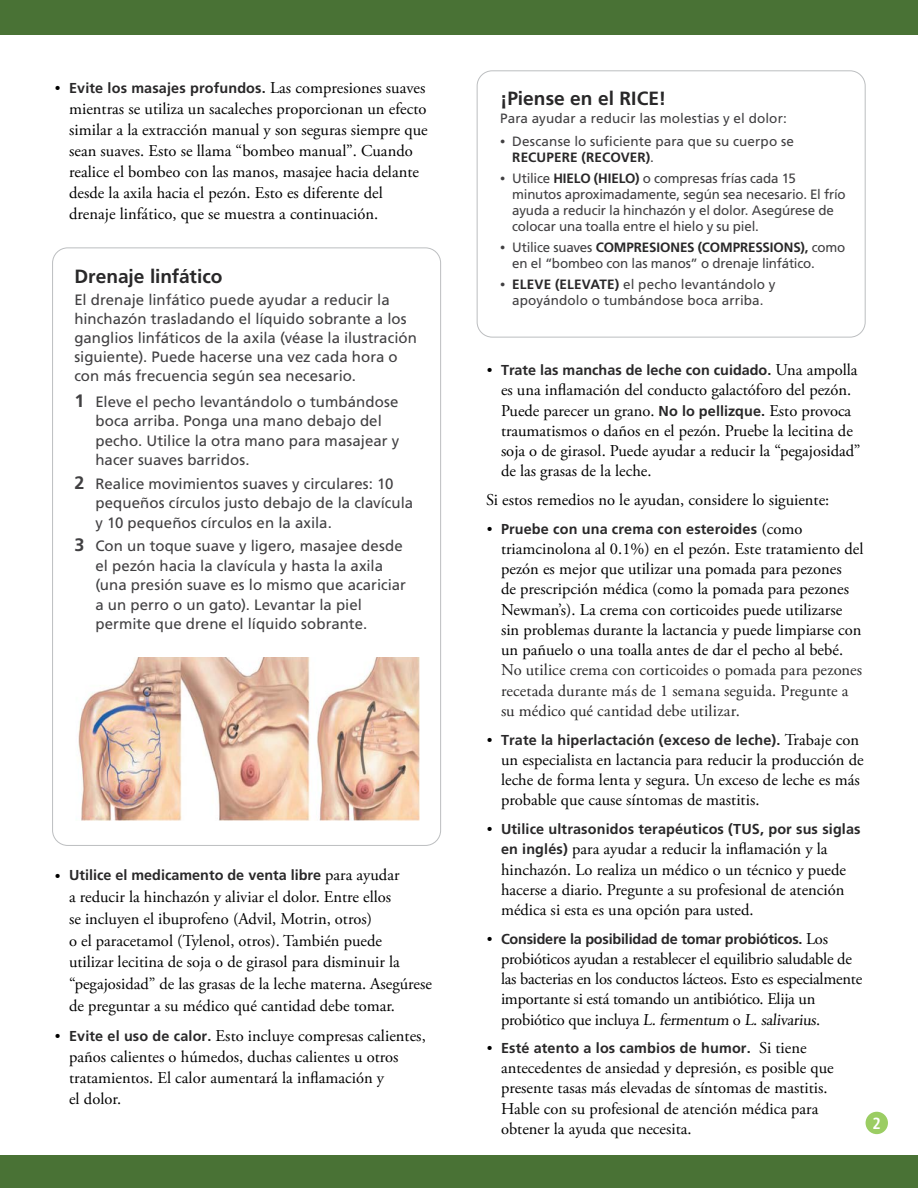
<style>
.page{position:relative;width:918px;height:1188px;background:#fff}
.page>*{position:absolute;margin:0;border:0;box-sizing:border-box;transform-origin:0 0}
.Level_2__h3{font:700 19.2px "Frutiger LT Std";color:#292829}
.Main_tight_1{font:16.5px/20.2px "Adobe Garamond Pro";color:#000}
.t1{font:700 condensed 16.2px "Frutiger LT Std";color:#fff}
.Main_table{font:15px/19.5px "Frutiger LT Std";color:#414042}
.t2{font:700 14.4px "Frutiger LT Std";letter-spacing:.01em;color:#292829}
.t3{font:700 14.4px "Frutiger LT Std";letter-spacing:-.015em;color:#292829}
.Main_table-2{font:13.5px/16.2px "Frutiger LT Std";letter-spacing:-.005em;color:#414042}
.s1{font-family:"Adobe Garamond Pro";font-weight:400;font-size:15px;color:#000}
.s2{font-family:"Adobe Garamond Pro";font-weight:400;font-size:16.5px;color:#000}
.s3{font-weight:700;font-size:18px}
.s4{font-size:15px}
.s5{font-family:"Frutiger LT Std";font-weight:700;font-size:14.4px;color:#292829}
.s6{font-family:"Adobe Garamond Pro"}
.s7{font-weight:700;color:#292829}
.s8{color:#292829}
</style>
<div class="page">
<div style="left:0;top:0;width:918px;height:35px;background:#497235"></div>
<div style="left:0;top:1156px;width:918px;height:32px;background:#497235"></div>
<div style="left:866px;top:1112px;width:22px;height:22px;background:#9bcd63;border-radius:50%"></div>
<div style="left:477px;top:70px;width:389px;height:268px;border:1px solid #bcbec0;border-radius:15px"></div>
<img style="left:78px;top:657px;width:342px;height:164px">
<p class="t2" style="left:55px;top:80px;width:372px"><span class="s1">•</span> Evite los masajes profundos. <span class="s2">Las compresiones suaves</span></p>
<p class="Main_tight_1" style="left:69px;top:99px;width:360px;line-height:21px">mientras se utiliza un sacaleches proporcionan un efecto similar a la extracción manual y son seguras siempre que sean suaves. Esto se llama “bombeo manual”. Cuando realice el bombeo con las manos, masajee hacia delante desde la axila hacia el pezón. Esto es diferente del drenaje linfático, que se muestra a continuación.</p>
<p class="Level_2__h3" style="left:74px;top:265px;width:150px">Drenaje linfático</p>
<p class="Main_table" style="left:74px;top:290px;width:344px">El drenaje linfático puede ayudar a reducir la hinchazón trasladando el líquido sobrante a los ganglios linfáticos de la axila (véase la ilustración siguiente). Puede hacerse una vez cada hora o con más frecuencia según sea necesario.</p>
<p class="Main_table" style="left:95px;top:392px;width:305px;text-indent:-21px"><span class="s3">1</span> Eleve el pecho levantándolo o tumbándose boca arriba. Ponga una mano debajo del pecho. Utilice la otra mano para masajear y hacer suaves barridos.</p>
<p class="Main_table" style="left:95px;top:474px;width:319px;text-indent:-21px"><span class="s3">2</span> Realice movimientos suaves y circulares: 10 pequeños círculos justo debajo de la clavícula y 10 pequeños círculos en la axila.</p>
<p class="Main_table" style="left:95px;top:537px;width:312px;text-indent:-21px"><span class="s3">3</span> Con un toque suave y ligero, masajee desde el pezón hacia la clavícula y hasta la axila (una presión suave es lo mismo que acariciar a un perro o un gato). Levantar la piel permite que drene el líquido sobrante.</p>
<p class="t2" style="left:55px;top:867px;width:346px"><span class="s1">•</span> Utilice el medicamento de venta libre <span class="s2">para ayudar</span></p>
<p class="Main_tight_1" style="left:69px;top:887px;width:364px;line-height:21.8px">a reducir la hinchazón y aliviar el dolor. Entre ellos<br>se incluyen el ibuprofeno (Advil, Motrin, otros)<br>o el paracetamol (Tylenol, otros). También puede<br>utilizar lecitina de soja o de girasol para disminuir la “pegajosidad” de las grasas de la leche materna. Asegúrese de preguntar a su médico qué cantidad debe tomar.</p>
<p class="Main_tight_1" style="left:69px;top:1026px;width:358px;line-height:21px;text-indent:-14px"><span class="s4">•</span> <span class="s5">Evite el uso de calor.</span> Esto incluye compresas calientes, paños calientes o húmedos, duchas calientes u otros tratamientos. El calor aumentará la inflamación y<br>el dolor.</p>
<p class="Level_2__h3" style="left:500px;top:87px;width:167px">¡Piense en el RICE!</p>
<p class="Main_table-2" style="left:500px;top:111px;width:288px">Para ayudar a reducir las molestias y el dolor:</p>
<p class="Main_table-2" style="left:512px;top:133px;width:283px;text-indent:-12px"><span class="s6">•</span> Descanse lo suficiente para que su cuerpo se<br><span class="s7">RECUPERE (RECOVER)</span>.</p>
<p class="Main_table-2" style="left:512px;top:170px;width:335px;text-indent:-12px"><span class="s6">•</span> Utilice <span class="s7">HIELO (HIELO)</span> o compresas frías cada 15 minutos aproximadamente, según sea necesario. El frío ayuda a reducir la hinchazón y el dolor. Asegúrese de colocar una toalla entre el hielo y su piel.</p>
<p class="Main_table-2" style="left:512px;top:239px;width:335px;text-indent:-12px"><span class="s6">•</span> Utilice suaves <span class="s7">COMPRESIONES (COMPRESSIONS),</span> como en el “bombeo con las manos” o drenaje linfático.</p>
<p class="Main_table-2" style="left:500px;top:276px;width:277px;text-align:center"><span class="s6">•</span> <span class="s7">ELEVE (ELEVATE)</span> el pecho levantándolo y apoyándolo o tumbándose boca arriba.</p>
<p class="t2" style="left:487px;top:362px;width:372px"><span class="s1">•</span> Trate las manchas de leche con cuidado. <span class="s2">Una ampolla</span></p>
<p class="Main_tight_1" style="left:501px;top:381px;width:361px">es una inflamación del conducto galactóforo del pezón.<br>Puede parecer un grano. <span class="s5">No lo pellizque.</span> Esto provoca traumatismos o daños en el pezón. Pruebe la lecitina de soja o de girasol. Puede ayudar a reducir la “pegajosidad” de las grasas de la leche.</p>
<p class="Main_tight_1" style="left:486px;top:490px;width:345px">Si estos remedios no le ayudan, considere lo siguiente:</p>
<p class="t2" style="left:487px;top:520px;width:317px"><span class="s1">•</span> Pruebe con una crema con esteroides <span class="s2">(como</span></p>
<p class="Main_tight_1" style="left:501px;top:539px;width:364px">triamcinolona al 0.1%) en el pezón. Este tratamiento del pezón es mejor que utilizar una pomada para pezones<br>de prescripción médica (como la pomada para pezones Newman’s). La crema con corticoides puede utilizarse sin problemas durante la lactancia y puede limpiarse con un pañuelo o una toalla antes de dar el pecho al bebé.<br><span class="s8">No utilice crema con corticoides o pomada para pezones recetada durante más de 1 semana seguida. Pregunte a su médico qué cantidad debe utilizar.</span></p>
<p class="t2" style="left:487px;top:731px;width:374px"><span class="s1">•</span> Trate la hiperlactación (exceso de leche). <span class="s2">Trabaje con</span></p>
<p class="Main_tight_1" style="left:501px;top:750px;width:364px">un especialista en lactancia para reducir la producción de leche de forma lenta y segura. Un exceso de leche es más probable que cause síntomas de mastitis.</p>
<p class="t2" style="left:487px;top:821px;width:375px"><span class="s1">•</span> Utilice ultrasonidos terapéuticos (TUS, por sus siglas</p>
<p class="Main_tight_1" style="left:501px;top:840px;width:347px"><span class="s5">en inglés)</span> para ayudar a reducir la inflamación y la hinchazón. Lo realiza un médico o un técnico y puede hacerse a diario. Pregunte a su profesional de atención médica si esta es una opción para usted.</p>
<p class="t3" style="left:487px;top:930px;width:343px"><span class="s1">•</span> Considere la posibilidad de tomar probióticos. <span class="s2">Los</span></p>
<p class="Main_tight_1" style="left:501px;top:949px;width:363px">probióticos ayudan a restablecer el equilibrio saludable de las bacterias en los conductos lácteos. Esto es especialmente importante si está tomando un antibiótico. Elija un probiótico que incluya L. fermentum o L. salivarius.</p>
<p class="t2" style="left:487px;top:1039px;width:321px"><span class="s1">•</span> Esté atento a los cambios de humor. <span class="s2">Si tiene</span></p>
<p class="Main_tight_1" style="left:501px;top:1058px;width:334px">antecedentes de ansiedad y depresión, es posible que presente tasas más elevadas de síntomas de mastitis.<br>Hable con su profesional de atención médica para obtener la ayuda que necesita.</p>
<p class="t1" style="left:873px;top:1113px;width:10px">2</p>
</div>
